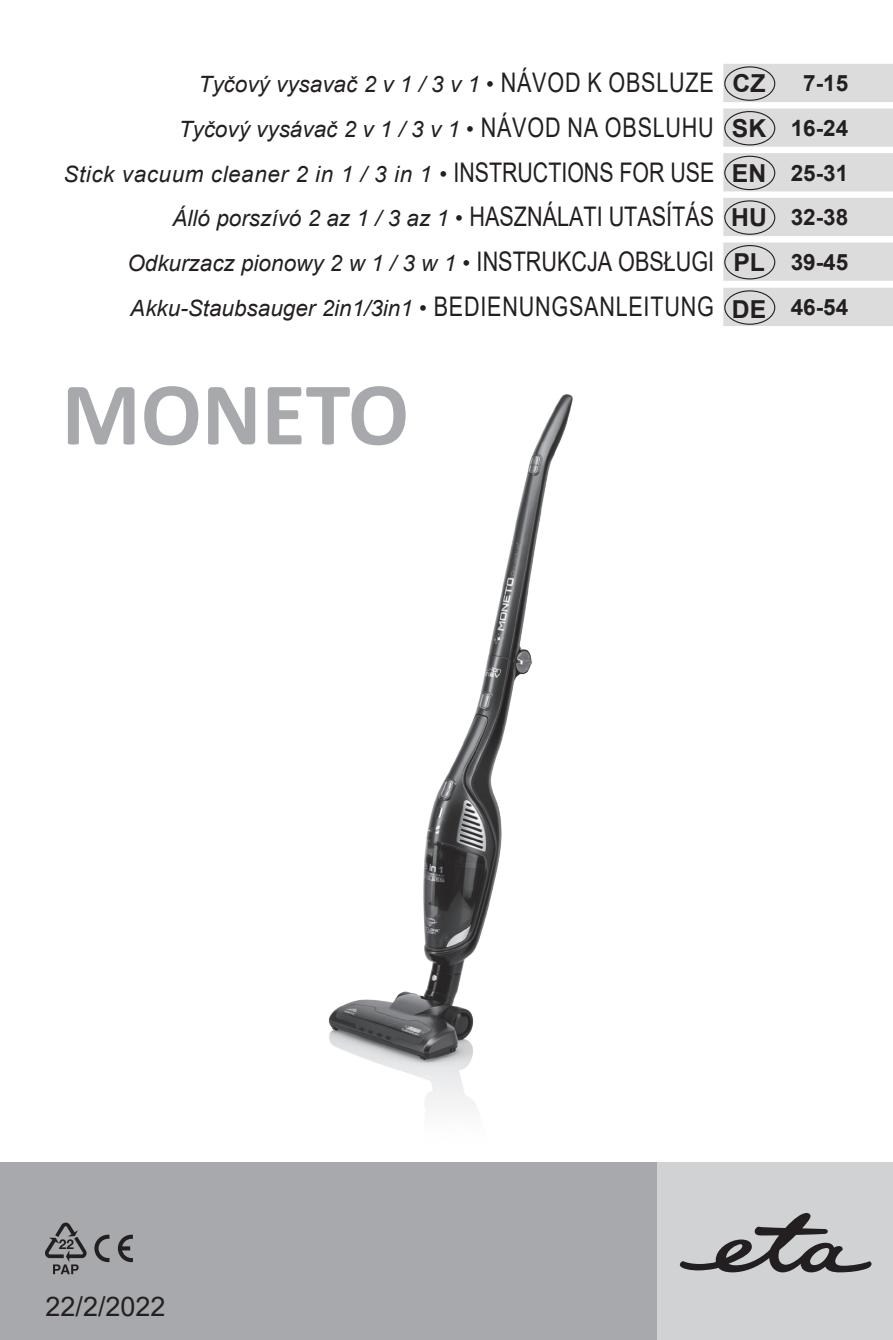
<style>
.page{position:relative;width:893px;height:1340px;background:#fff}
.page>*{position:absolute;margin:0;border:0;box-sizing:border-box;transform-origin:0 0}
.t1{font:700 90.45px "Calibri";color:#a8a9ad}
.t2{font:27px "Arial";color:#231f20}
.obsah{font:700 24.75px "Arial";color:#231f20}
.Normální{font:italic 22.5px "Arial";color:#231f20}
.Normální-2{font:italic 22.5px "Arial";letter-spacing:.025em;color:#231f20}
.Nadpis{font:italic 22.5px "Arial";color:#231f20}
.běžný_text{font:700 22.5px "Arial";color:#231f20}
.s1{font-style:normal;font-size:27px}
</style>
<div class="page">
<div style="left:0;top:1162px;width:890px;height:177px;background:#a8a9ad"></div>
<div style="left:658px;top:1162px;width:235px;height:177px;background:#d1d2d4"></div>
<svg style="left:680px;top:1213px;width:191px;height:59px"></svg>
<svg style="left:118px;top:1234px;width:15px;height:28px"></svg>
<svg style="left:94px;top:1234px;width:15px;height:28px"></svg>
<svg style="left:45px;top:1222px;width:42px;height:52px"></svg>
<img style="left:328px;top:394px;width:245px;height:715px">
<div style="left:723px;top:64px;width:170px;height:38px;background:#dcdcdc"></div>
<div style="left:723px;top:108px;width:170px;height:39px;background:#dcdcdc"></div>
<div style="left:723px;top:153px;width:170px;height:38px;background:#dcdcdc"></div>
<div style="left:723px;top:198px;width:170px;height:38px;background:#dcdcdc"></div>
<div style="left:723px;top:242px;width:170px;height:39px;background:#dcdcdc"></div>
<div style="left:724px;top:66px;width:51px;height:35px;border:1px solid #231f20;border-radius:50%"></div>
<div style="left:724px;top:111px;width:51px;height:34px;border:1px solid #231f20;border-radius:50%"></div>
<div style="left:724px;top:156px;width:51px;height:34px;border:1px solid #231f20;border-radius:50%"></div>
<div style="left:724px;top:200px;width:51px;height:35px;border:1px solid #231f20;border-radius:50%"></div>
<div style="left:724px;top:245px;width:51px;height:34px;border:1px solid #231f20;border-radius:50%"></div>
<div style="left:723px;top:288px;width:170px;height:38px;background:#dcdcdc"></div>
<div style="left:724px;top:290px;width:51px;height:35px;border:1px solid #231f20;border-radius:50%"></div>
<p class="Nadpis" style="left:199px;top:70px;width:517px">Tyčový vysavač 2 v 1 / 3 v 1 • <span class="s1">NÁVOD K OBSLUZE</span></p>
<p class="běžný_text" style="left:803px;top:68px;width:47px">7-15</p>
<p class="Normální" style="left:179px;top:115px;width:537px">Tyčový vysávač 2 v 1 / 3 v 1 • <span class="s1">NÁVOD NA OBSLUHU</span></p>
<p class="běžný_text" style="left:791px;top:112px;width:59px">16-24</p>
<p class="Normální-2" style="left:64px;top:159px;width:652px">Stick vacuum cleaner 2 in 1 / 3 in 1 • <span class="s1">INSTRUCTIONS FOR USE</span></p>
<p class="běžný_text" style="left:791px;top:157px;width:59px">25-31</p>
<p class="Normální" style="left:173px;top:204px;width:543px">Álló porszívó 2 az 1 / 3 az 1 • <span class="s1">HASZNÁLATI UTASÍTÁS</span></p>
<p class="běžný_text" style="left:791px;top:202px;width:59px">32-38</p>
<p class="Normální" style="left:127px;top:249px;width:588px">Odkurzacz pionowy 2 w 1 / 3 w 1 • <span class="s1">INSTRUKCJA OBSŁUGI</span></p>
<p class="běžný_text" style="left:791px;top:246px;width:59px">39-45</p>
<p class="obsah" style="left:732px;top:66px;width:34px">CZ</p>
<p class="obsah" style="left:732px;top:111px;width:36px">SK</p>
<p class="obsah" style="left:732px;top:155px;width:36px">EN</p>
<p class="obsah" style="left:731px;top:200px;width:37px">HU</p>
<p class="obsah" style="left:733px;top:245px;width:33px">PL</p>
<p class="Normální" style="left:130px;top:294px;width:585px">Akku-Staubsauger 2in1/3in1 • <span class="s1">BEDIENUNGSANLEITUNG</span></p>
<p class="obsah" style="left:732px;top:292px;width:36px">DE</p>
<p class="běžný_text" style="left:791px;top:292px;width:59px">46-54</p>
<p class="t1" style="left:62px;top:350px;width:349px">MONETO</p>
<p class="t2" style="left:46px;top:1287px;width:122px">22/2/2022</p>
</div>
